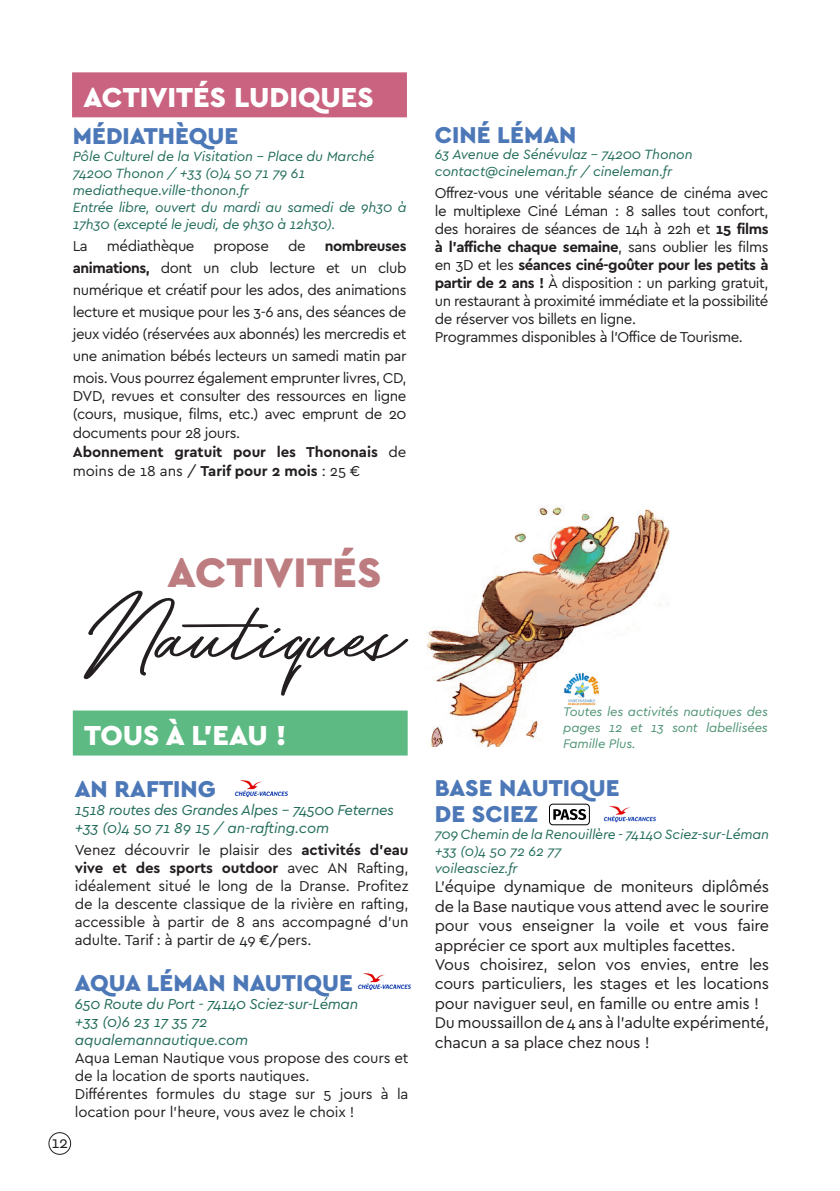
<style>
.page{position:relative;width:840px;height:1191px;background:#fff}
.page>*{position:absolute;margin:0;border:0;box-sizing:border-box;transform-origin:0 0}
.t1{font:113.4px "Bayshore";color:#231f20}
.t2{font:900 43.2px "Cera Basic";color:#bd7c80}
.Categories_Cera{font:900 28.8px "Cera Basic";color:#fff}
.Contenu{font:900 24px "Cera Basic";color:#4d78b8}
.Contenu-2{font:16.2px/19.4px "Cera Basic";letter-spacing:-.015em;color:#231f20;text-align:justify}
.Contenu-3{font:15px/18px "Cera Basic";letter-spacing:-.03em;color:#231f20;text-align:justify}
.Contenu-4{font:15px/18px "Cera Basic";letter-spacing:-.01em;color:#231f20}
.détail_lieu{font:italic 15px "Cera Basic";letter-spacing:-.025em;color:#226c5b}
.Contenu-5{font:700 15px/19.2px "Cera Basic";letter-spacing:-.005em;color:#231f20}
.détail_lieu-2{font:italic 14px/16.8px "Cera Basic";letter-spacing:-.01em;color:#226c5b}
.détail_lieu-3{font:italic 13px/15.6px "Cera Basic";letter-spacing:-.01em;color:#4e9374;text-align:justify}
.s1{font-weight:700}
.s2{font-weight:400}
</style>
<div class="page">
<div style="left:49px;top:1132px;width:22px;height:22px;border:1px solid #231f20;border-radius:50%"></div>
<div style="left:73px;top:710px;width:334px;height:45px;background:#5eba83"></div>
<img style="left:427px;top:507px;width:241px;height:239px">
<img style="left:563px;top:673px;width:36px;height:33px">
<img style="left:234px;top:780px;width:54px;height:17px">
<div style="left:72px;top:72px;width:334px;height:45px;background:#c96380"></div>
<div style="left:549px;top:803px;width:40px;height:22px;border:1px solid #000001;border-radius:3px"></div>
<svg style="left:553px;top:809px;width:32px;height:11px"></svg>
<img style="left:357px;top:973px;width:54px;height:17px">
<img style="left:603px;top:805px;width:54px;height:18px">
<p class="Categories_Cera" style="left:83px;top:81px;width:292px">ACTIVITÉS LUDIQUES</p>
<p class="Contenu" style="left:73px;top:122px;width:167px">MÉDIATHÈQUE</p>
<p class="détail_lieu-2" style="left:73px;top:148px;width:303px">Pôle Culturel de la Visitation – Place du Marché</p>
<p class="détail_lieu-2" style="left:73px;top:165px;width:234px">74200 Thonon / +33 (0)4 50 71 79 61</p>
<p class="détail_lieu-2" style="left:73px;top:182px;width:177px">mediatheque.ville-thonon.fr</p>
<p class="détail_lieu-2" style="left:73px;top:198px;width:335px">Entrée libre, ouvert du mardi au samedi de 9h30 à<br>17h30 (excepté le jeudi, de 9h30 à 12h30).</p>
<p class="Contenu-3" style="left:73px;top:236px;width:17px">La</p>
<p class="Contenu-3" style="left:107px;top:236px;width:89px">médiathèque</p>
<p class="Contenu-3" style="left:213px;top:236px;width:57px">propose</p>
<p class="Contenu-3" style="left:288px;top:236px;width:19px">de</p>
<p class="Contenu-3" style="left:73px;top:234px;width:335px;line-height:22px;text-indent:252px"><span class="s1">nombreuses animations,</span> dont un club lecture et un club numérique et créatif pour les ados, des animations lecture et musique pour les 3-6 ans, des séances de jeux vidéo (réservées aux abonnés) les mercredis et une animation bébés lecteurs un samedi matin par mois. Vous pourrez également emprunter livres, CD,</p>
<p class="Contenu-3" style="left:73px;top:386px;width:335px;line-height:18.6px">DVD, revues et consulter des ressources en ligne (cours, musique, films, etc.) avec emprunt de 20 documents pour 28 jours.</p>
<p class="Contenu-5" style="left:73px;top:442px;width:335px">Abonnement gratuit pour les Thononais <span class="s2">de moins de 18 ans /</span> Tarif pour 2 mois <span class="s2">: 25 €</span></p>
<p class="Contenu" style="left:434px;top:120px;width:143px">CINÉ LÉMAN</p>
<p class="détail_lieu-2" style="left:434px;top:146px;width:259px">63 Avenue de Sénévulaz – 74200 Thonon</p>
<p class="détail_lieu-2" style="left:434px;top:163px;width:239px">contact@cineleman.fr / cineleman.fr</p>
<p class="Contenu-3" style="left:434px;top:184px;width:335px">Offrez-vous une véritable séance de cinéma avec le multiplexe Ciné Léman : 8 salles tout confort, des horaires de séances de 14h à 22h et <span class="s1">15 films à l’affiche chaque semaine</span>, sans oublier les films en 3D et les <span class="s1">séances ciné-goûter pour les petits à partir de 2 ans !</span> À disposition : un parking gratuit, un restaurant à proximité immédiate et la possibilité de réserver vos billets en ligne.</p>
<p class="Contenu-3" style="left:434px;top:328px;width:309px">Programmes disponibles à l’Office de Tourisme.</p>
<p class="t2" style="left:167px;top:547px;width:215px">ACTIVITÉS</p>
<p class="t1" style="left:86px;top:551px;width:320px">Nautiques</p>
<p class="Categories_Cera" style="left:84px;top:718px;width:204px">TOUS À L’EAU !</p>
<p class="Contenu" style="left:75px;top:775px;width:142px">AN RAFTING</p>
<p class="détail_lieu" style="left:75px;top:801px;width:320px">1518 routes des Grandes Alpes – 74500 Feternes</p>
<p class="détail_lieu" style="left:75px;top:819px;width:256px">+33 (0)4 50 71 89 15 / an-rafting.com</p>
<p class="Contenu-3" style="left:75px;top:841px;width:335px">Venez découvrir le plaisir des <span class="s1">activités d’eau vive et des sports outdoor</span> avec AN Rafting, idéalement situé le long de la Dranse. Profitez de la descente classique de la rivière en rafting, accessible à partir de 8 ans accompagné d’un adulte. Tarif : à partir de 49 €/pers.</p>
<p class="Contenu" style="left:75px;top:968px;width:279px">AQUA LÉMAN NAUTIQUE</p>
<p class="détail_lieu" style="left:75px;top:995px;width:285px">650 Route du Port - 74140 Sciez-sur-Léman</p>
<p class="détail_lieu" style="left:75px;top:1013px;width:134px">+33 (0)6 23 17 35 72</p>
<p class="détail_lieu" style="left:75px;top:1031px;width:175px">aqualemannautique.com</p>
<p class="Contenu-4" style="left:75px;top:1048px;width:335px">Aqua Leman Nautique vous propose des cours et de la location de sports nautiques.</p>
<p class="Contenu-4" style="left:75px;top:1084px;width:335px">Différentes formules du stage sur 5 jours à la location pour l’heure, vous avez le choix !</p>
<p class="Contenu-2" style="left:51px;top:1133px;width:18px">12</p>
<p class="détail_lieu-3" style="left:563px;top:704px;width:206px">Toutes les activités nautiques des pages 12 et 13 sont labellisées Famille Plus.</p>
<p class="Contenu" style="left:434px;top:774px;width:186px">BASE NAUTIQUE</p>
<p class="Contenu" style="left:434px;top:800px;width:105px">DE SCIEZ</p>
<p class="détail_lieu-2" style="left:434px;top:826px;width:336px">709 Chemin de la Renouillère - 74140 Sciez-sur-Léman</p>
<p class="détail_lieu-2" style="left:434px;top:842px;width:128px">+33 (0)4 50 72 62 77</p>
<p class="détail_lieu-2" style="left:434px;top:859px;width:84px">voileasciez.fr</p>
<p class="Contenu-2" style="left:434px;top:877px;width:335px">L'équipe dynamique de moniteurs diplômés de la Base nautique vous attend avec le sourire pour vous enseigner la voile et vous faire apprécier ce sport aux multiples facettes.</p>
<p class="Contenu-2" style="left:434px;top:954px;width:335px">Vous choisirez, selon vos envies, entre les cours particuliers, les stages et les locations pour naviguer seul, en famille ou entre amis !</p>
<p class="Contenu-2" style="left:434px;top:1013px;width:336px">Du moussaillon de 4 ans à l'adulte expérimenté, chacun a sa place chez nous !</p>
</div>
